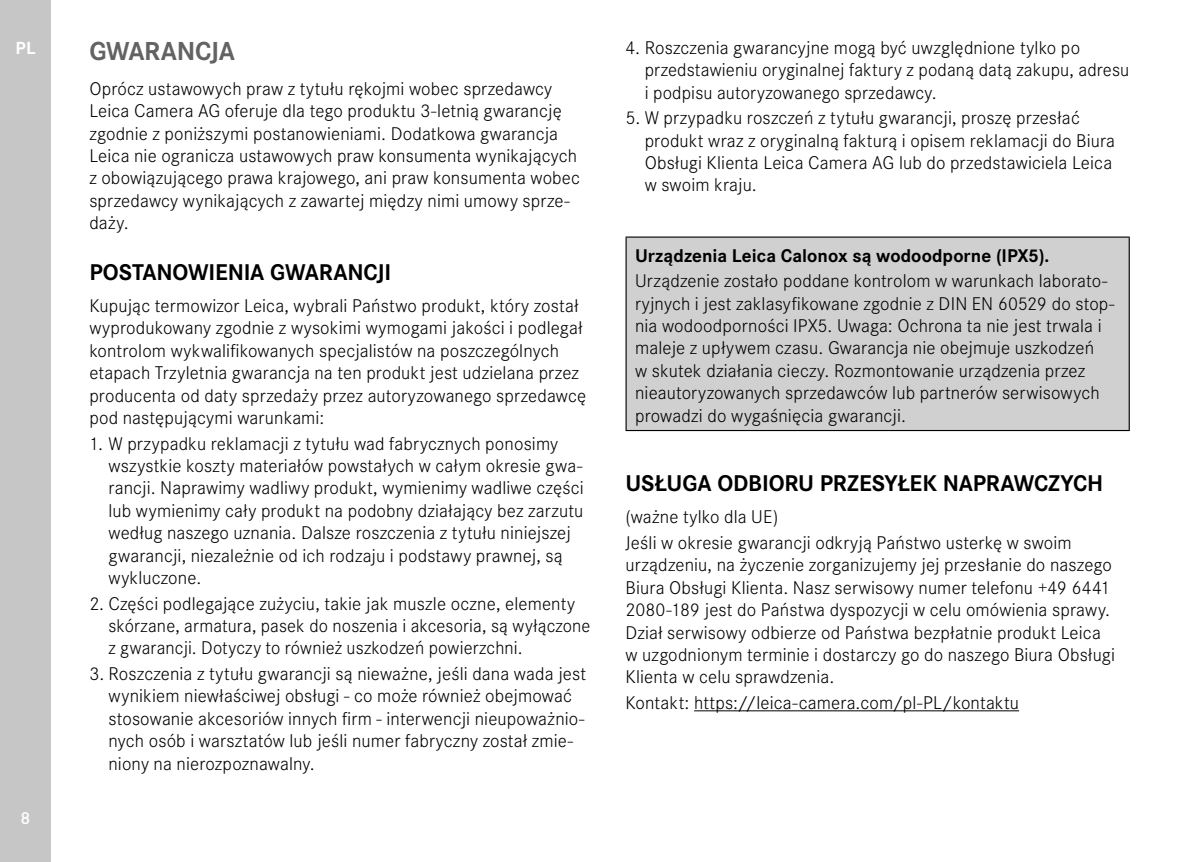
<style>
.page{position:relative;width:1200px;height:862px;background:#fff}
.page>*{position:absolute;margin:0;border:0;box-sizing:border-box;transform-origin:0 0}
.t1{font:700 27px "Corporate S";letter-spacing:-.015em;color:#646363}
.t2{font:700 23.62px "Corporate S";letter-spacing:-.01em;color:#000}
.t3{font:300 19.12px/22.3px "Corporate S";letter-spacing:.005em;color:#000}
.t4{font:700 19.12px "Corporate S";letter-spacing:.005em;color:#000}
.t5{font:700 18.22px "Corporate S";color:#fff}
.t6{font:600 18px "Corporate S";color:#fff}
</style>
<div class="page">
<div style="left:0;top:0;width:51px;height:861px;background:#c6c6c6"></div>
<hr style="left:694px;top:710px;width:324px;height:1px;background:#000">
<div style="left:626px;top:237px;width:502px;height:193px;background:#d0d0d0"></div>
<hr style="left:625px;top:236px;width:504px;height:1px;background:#000">
<hr style="left:625px;top:237px;width:1px;height:192px;background:#000">
<hr style="left:1128px;top:237px;width:1px;height:192px;background:#000">
<hr style="left:625px;top:429px;width:504px;height:2px;background:#000">
<p class="t5" style="left:15px;top:34px;width:22px">PL</p>
<p class="t6" style="left:21px;top:803px;width:11px">8</p>
<h1 class="t1" style="left:89px;top:29px;width:147px">GWARANCJA</h1>
<p class="t3" style="left:89px;top:76px;width:492px">Oprócz ustawowych praw z tytułu rękojmi wobec sprzedawcy Leica Camera AG oferuje dla tego produktu 3-letnią gwarancję zgodnie z poniższymi postanowieniami. Dodatkowa gwarancja Leica nie ogranicza ustawowych praw konsumenta wynikających z obowiązującego prawa krajowego, ani praw konsumenta wobec sprzedawcy wynikających z zawartej między nimi umowy sprze&shy;daży.</p>
<p class="t2" style="left:89px;top:253px;width:303px">POSTANOWIENIA GWARANCJI</p>
<p class="t3" style="left:89px;top:293px;width:498px">Kupując termowizor Leica, wybrali Państwo produkt, który został wyprodukowany zgodnie z wysokimi wymogami jakości i podlegał kontrolom wykwalifikowanych specjalistów na poszczególnych etapach Trzyletnia gwarancja na ten produkt jest udzielana przez producenta od daty sprzedaży przez autoryzowanego sprzedawcę pod następującymi warunkami:</p>
<p class="t3" style="left:108px;top:430px;width:476px;text-indent:-19px">1. W przypadku reklamacji z tytułu wad fabrycznych ponosimy wszystkie koszty materiałów powstałych w całym okresie gwa&shy;rancji. Naprawimy wadliwy produkt, wymienimy wadliwe części lub wymienimy cały produkt na podobny działający bez zarzutu według naszego uznania. Dalsze roszczenia z tytułu niniejszej gwarancji, niezależnie od ich rodzaju i podstawy prawnej, są wykluczone.</p>
<p class="t3" style="left:108px;top:590px;width:483px;text-indent:-19px">2. Części podlegające zużyciu, takie jak muszle oczne, elementy skórzane, armatura, pasek do noszenia i akcesoria, są wyłączone z gwarancji. Dotyczy to również uszkodzeń powierzchni.</p>
<p class="t3" style="left:108px;top:661px;width:479px;text-indent:-19px">3. Roszczenia z tytułu gwarancji są nieważne, jeśli dana wada jest wynikiem niewłaściwej obsługi - co może również obejmować stosowanie akcesoriów innych firm - interwencji nieupoważnio&shy;nych osób i warsztatów lub jeśli numer fabryczny został zmie&shy;niony na nierozpoznawalny.</p>
<p class="t3" style="left:644px;top:35px;width:486px;text-indent:-19px">4. Roszczenia gwarancyjne mogą być uwzględnione tylko po przedstawieniu oryginalnej faktury z podaną datą zakupu, adresu i podpisu autoryzowanego sprzedawcy.</p>
<p class="t3" style="left:644px;top:105px;width:472px;text-indent:-19px">5. W przypadku roszczeń z tytułu gwarancji, proszę przesłać produkt wraz z oryginalną fakturą i opisem reklamacji do Biura Obsługi Klienta Leica Camera AG lub do przedstawiciela Leica w swoim kraju.</p>
<p class="t4" style="left:635px;top:240px;width:415px">Urządzenia Leica Calonox są wodoodporne (IPX5).</p>
<p class="t3" style="left:635px;top:268px;width:481px">Urządzenie zostało poddane kontrolom w warunkach laborato&shy;ryjnych i jest zaklasyfikowane zgodnie z DIN EN 60529 do stop&shy;nia wodoodporności IPX5. Uwaga: Ochrona ta nie jest trwala i maleje z upływem czasu. Gwarancja nie obejmuje uszkodzeń<br>w skutek działania cieczy. Rozmontowanie urządzenia przez nieautoryzowanych sprzedawców lub partnerów serwisowych prowadzi do wygaśnięcia gwarancji.</p>
<p class="t2" style="left:625px;top:464px;width:479px">USŁUGA ODBIORU PRZESYŁEK NAPRAWCZYCH</p>
<p class="t3" style="left:625px;top:502px;width:447px;line-height:25.7px">(ważne tylko dla UE)<br>Jeśli w okresie gwarancji odkryją Państwo usterkę w swoim</p>
<p class="t3" style="left:625px;top:552px;width:491px">urządzeniu, na życzenie zorganizujemy jej przesłanie do naszego Biura Obsługi Klienta. Nasz serwisowy numer telefonu +49 6441<br>2080-189 jest do Państwa dyspozycji w celu omówienia sprawy.<br>Dział serwisowy odbierze od Państwa bezpłatnie produkt Leica w uzgodnionym terminie i dostarczy go do naszego Biura Obsługi Klienta w celu sprawdzenia.</p>
<p class="t3" style="left:625px;top:690px;width:395px">Kontakt: https://leica-camera.com/pl-PL/kontaktu</p>
</div>
